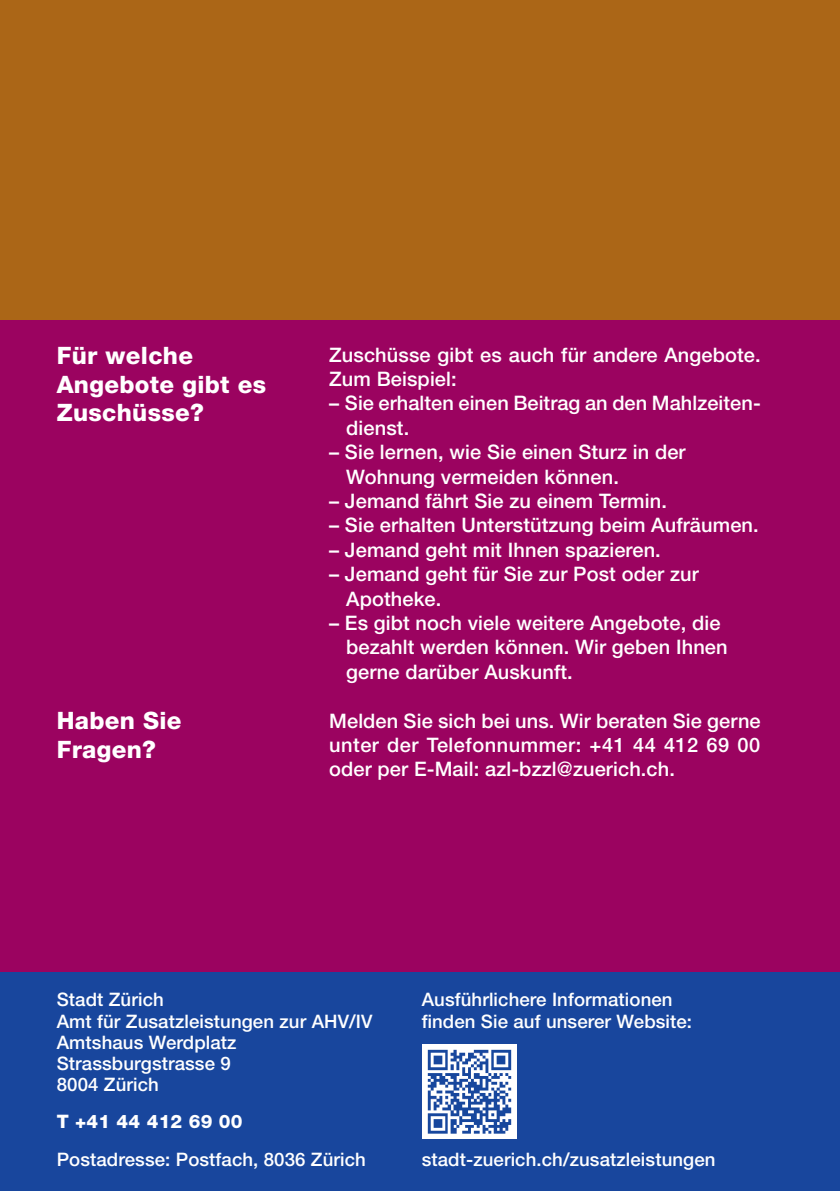
<style>
.page{position:relative;width:840px;height:1191px;background:#fff}
.page>*{position:absolute;margin:0;border:0;box-sizing:border-box;transform-origin:0 0}
.t1{font:800 24px/28.4px "Helvetica Neue LT Pro";letter-spacing:.015em;color:#fff}
.t2{font:500 20px/24.4px "Helvetica Neue LT Pro";letter-spacing:.005em;color:#fff}
.t3{font:500 18.6px/21.2px "Helvetica Neue LT Pro";letter-spacing:.005em;color:#fff}
.t4{font:800 18.6px "Helvetica Neue LT Pro";letter-spacing:.015em;color:#fff}
</style>
<div class="page">
<div style="left:0;top:0;width:839px;height:320px;background:#ab6617"></div>
<div style="left:0;top:320px;width:839px;height:653px;background:#9b0360"></div>
<div style="left:0;top:972px;width:839px;height:219px;background:#18469d"></div>
<img style="left:422px;top:1044px;width:94px;height:94px">
<h3 class="t1" style="left:57px;top:341px;width:211px">Für welche<br>Angebote gibt es<br>Zuschüsse?</h3>
<h3 class="t1" style="left:57px;top:706px;width:126px">Haben Sie<br>Fragen?</h3>
<p class="t2" style="left:329px;top:342px;width:433px">Zuschüsse gibt es auch für andere Angebote.<br>Zum Beispiel:</p>
<p class="t2" style="left:346px;top:391px;width:416px;text-indent:-17px">– Sie erhalten einen Beitrag an den Mahlzeiten&shy;dienst.</p>
<p class="t2" style="left:346px;top:439px;width:341px;text-indent:-17px">– Sie lernen, wie Sie einen Sturz in der<br>Wohnung vermeiden können.</p>
<p class="t2" style="left:329px;top:488px;width:339px">– Jemand fährt Sie zu einem Termin.</p>
<p class="t2" style="left:329px;top:513px;width:431px">– Sie erhalten Unterstützung beim Aufräumen.</p>
<p class="t2" style="left:329px;top:537px;width:333px">– Jemand geht mit Ihnen spazieren.</p>
<p class="t2" style="left:346px;top:561px;width:354px;text-indent:-17px">– Jemand geht für Sie zur Post oder zur<br>Apotheke.</p>
<p class="t2" style="left:346px;top:610px;width:383px;text-indent:-17px">– Es gibt noch viele weitere Angebote, die bezahlt werden können. Wir geben Ihnen gerne darüber Auskunft.</p>
<p class="t2" style="left:329px;top:708px;width:433px;text-align:justify">Melden Sie sich bei uns. Wir beraten Sie gerne unter der Telefonnummer: +41 44 412 69 00 oder per E-Mail: azl-bzzl@zuerich.ch.</p>
<p class="t3" style="left:57px;top:989px;width:108px">Stadt Zürich</p>
<p class="t3" style="left:57px;top:1010px;width:317px">Amt für Zusatzleistungen zur AHV/IV</p>
<p class="t3" style="left:57px;top:1031px;width:181px">Amtshaus Werdplatz</p>
<p class="t3" style="left:57px;top:1052px;width:175px">Strassburgstrasse 9</p>
<p class="t3" style="left:57px;top:1073px;width:104px">8004 Zürich</p>
<p class="t4" style="left:57px;top:1110px;width:187px">T +41 44 412 69 00</p>
<p class="t3" style="left:57px;top:1148px;width:310px">Postadresse: Postfach, 8036 Zürich</p>
<p class="t3" style="left:421px;top:989px;width:272px">Ausführlichere Informationen finden Sie auf unserer Website:</p>
<p class="t3" style="left:421px;top:1148px;width:295px">stadt-zuerich.ch/zusatzleistungen</p>
</div>
